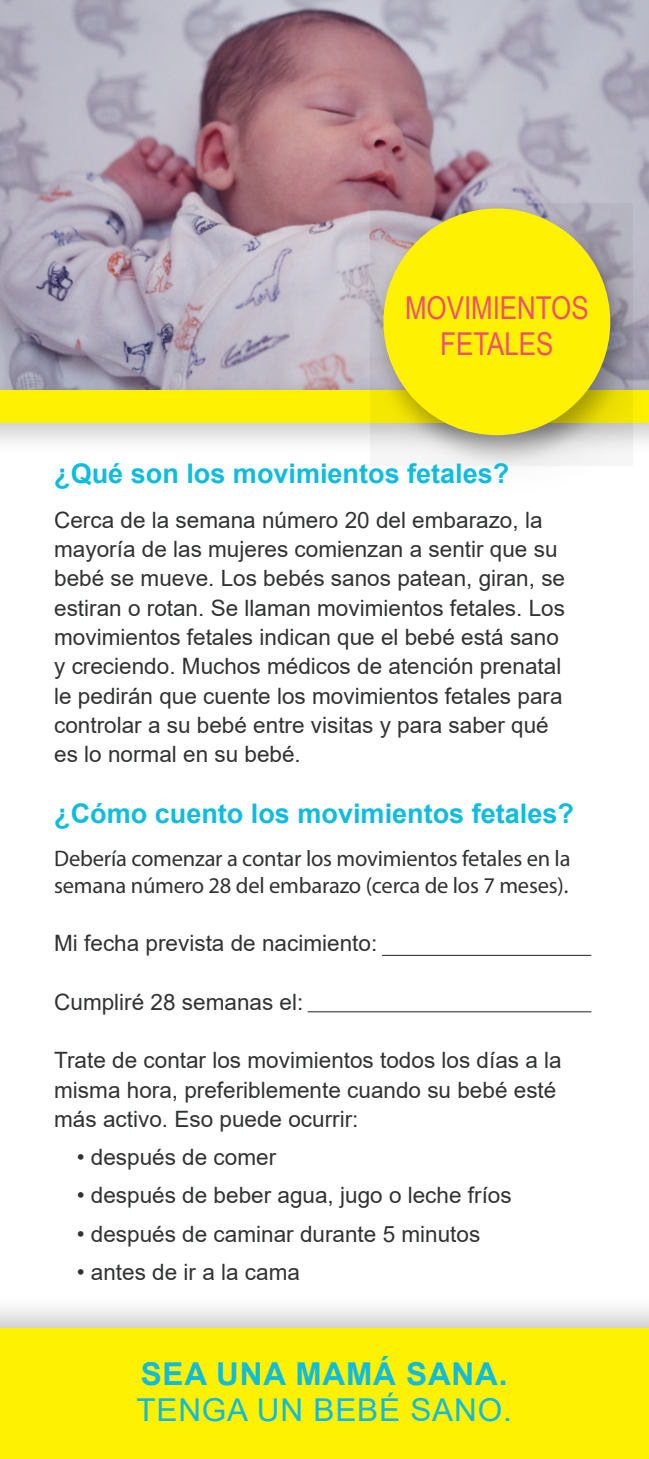
<style>
.page{position:relative;width:649px;height:1459px;background:#fff}
.page>*{position:absolute;margin:0;border:0;box-sizing:border-box;transform-origin:0 0}
.t1{font:31.5px/36px "Arial Narrow";color:#f04f6e;text-align:center}
.t2{font:31.5px "Arial";letter-spacing:.025em;color:#0dbcde}
.t3{font:700 31.5px "Arial";letter-spacing:.025em;color:#0dbcde}
.t4{font:700 27px "Arial";color:#0dbcde}
.t5{font:22.5px/29.2px "Arial";color:#313232}
.t6{font:22.5px/27px "Myriad Pro";letter-spacing:-.01em;color:#313232}
</style>
<div class="page">
<img style="left:0;top:0;width:648px;height:369px">
<div style="left:0;top:1328px;width:648px;height:130px;background:#fff101"></div>
<img style="left:0;top:369px;width:342px;height:73px">
<div style="left:0;top:390px;width:648px;height:32px;background:#fff101"></div>
<img style="left:342px;top:167px;width:306px;height:299px">
<div style="left:383px;top:208px;width:226px;height:227px;background:#fff101;border-radius:50%"></div>
<hr style="left:382px;top:954px;width:209px;height:1px;background:#231f20">
<hr style="left:307px;top:1011px;width:284px;height:1px;background:#231f20">
<h1 class="t1" style="left:405px;top:289px;width:185px">MOVIMIENTOS<br>FETALES</h1>
<p class="t4" style="left:54px;top:454px;width:456px">¿Qué son los movimientos fetales?</p>
<p class="t5" style="left:54px;top:505px;width:512px">Cerca de la semana número 20 del embarazo, la mayoría de las mujeres comienzan a sentir que su bebé se mueve. Los bebés sanos patean, giran, se estiran o rotan. Se llaman movimientos fetales. Los movimientos fetales indican que el bebé está sano y creciendo. Muchos médicos de atención prenatal le pedirán que cuente los movimientos fetales para controlar a su bebé entre visitas y para saber qué es lo normal en su bebé.</p>
<p class="t4" style="left:54px;top:794px;width:521px">¿Cómo cuento los movimientos fetales?</p>
<p class="t6" style="left:54px;top:844px;width:517px">Debería comenzar a contar los movimientos fetales en la semana número 28 del embarazo (cerca de los 7 meses).</p>
<p class="t5" style="left:54px;top:928px;width:324px">Mi fecha prevista de nacimiento:</p>
<p class="t5" style="left:54px;top:986px;width:250px">Cumpliré 28 semanas el:</p>
<p class="t5" style="left:54px;top:1045px;width:508px">Trate de contar los movimientos todos los días a la misma hora, preferiblemente cuando su bebé esté más activo. Eso puede ocurrir:</p>
<p class="t5" style="left:77px;top:1142px;width:201px">• después de comer</p>
<p class="t5" style="left:77px;top:1180px;width:436px">• después de beber agua, jugo o leche fríos</p>
<p class="t5" style="left:77px;top:1218px;width:405px">• después de caminar durante 5 minutos</p>
<p class="t5" style="left:77px;top:1256px;width:224px">• antes de ir a la cama</p>
<h1 class="t3" style="left:141px;top:1351px;width:368px">SEA UNA MAMÁ SANA.</h1>
<h1 class="t2" style="left:136px;top:1388px;width:376px">TENGA UN BEBÉ SANO.</h1>
</div>
